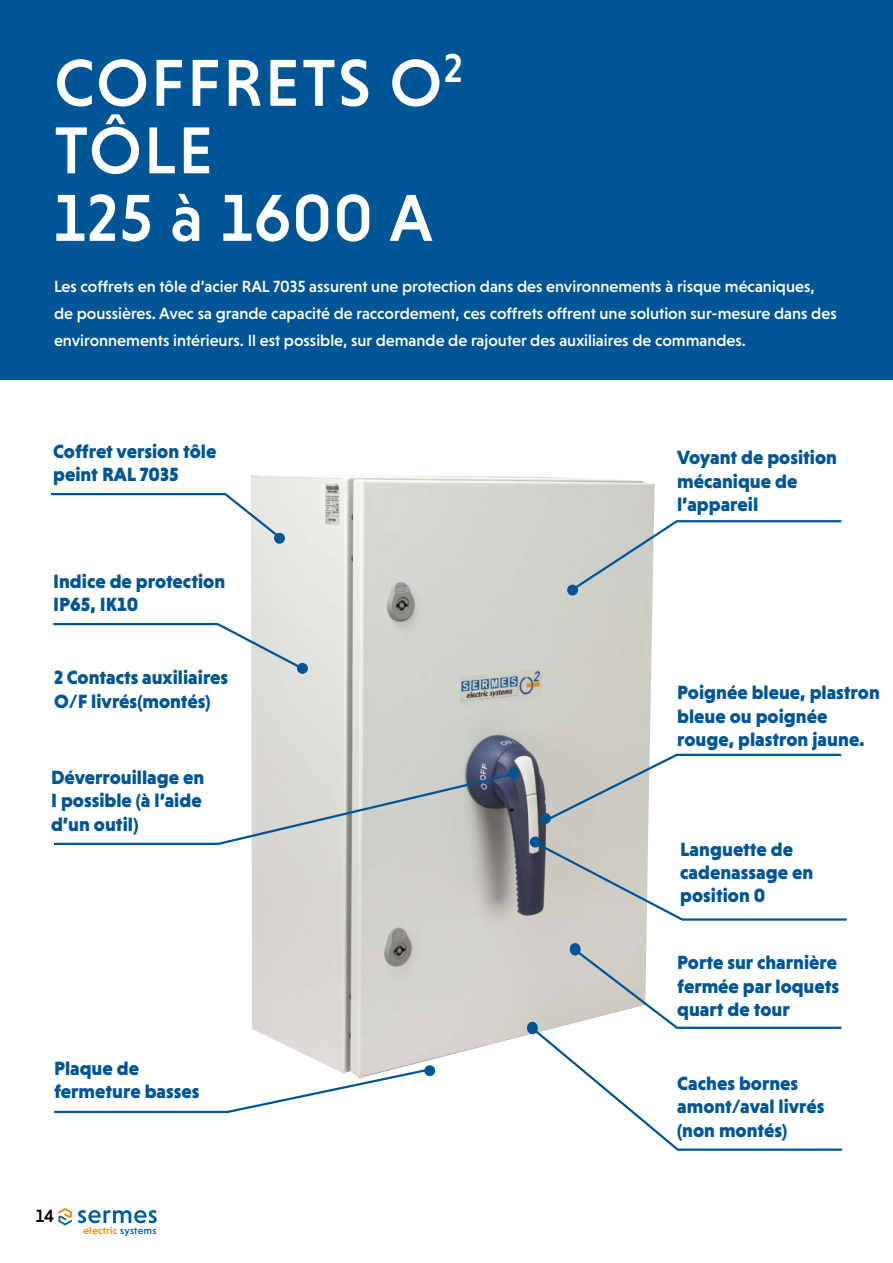
<style>
.page{position:relative;width:893px;height:1263px;background:#fff}
.page>*{position:absolute;margin:0;border:0;box-sizing:border-box;transform-origin:0 0}
.t1{font:500 67.5px/67.5px "Niveau Grotesk";letter-spacing:.035em;color:#fff}
.t2{font:900 19.5px/23.4px "Niveau Grotesk";color:#005597}
.t3{font:500 18px "Niveau Grotesk";color:#000}
.t4{font:500 16.5px/27px "Niveau Grotesk";color:#fff}
.t5{font:500 10.35px "Niveau Grotesk";letter-spacing:.025em;color:#f08300}
.s1{color:#005da1}
</style>
<div class="page">
<img style="left:251px;top:475px;width:404px;height:601px">
<div style="left:0;top:0;width:893px;height:379px;background:#005597"></div>
<svg style="left:51px;top:492px;width:231px;height:48px"></svg>
<div style="left:274px;top:533px;width:11px;height:11px;background:#005597;border-radius:50%"></div>
<svg style="left:53px;top:622px;width:250px;height:48px"></svg>
<div style="left:297px;top:663px;width:11px;height:11px;background:#005597;border-radius:50%"></div>
<svg style="left:54px;top:772px;width:460px;height:74px"></svg>
<div style="left:508px;top:767px;width:11px;height:11px;background:#005597;border-radius:50%"></div>
<div style="left:567px;top:585px;width:11px;height:10px;background:#005597;border-radius:50%"></div>
<svg style="left:570px;top:519px;width:272px;height:73px"></svg>
<div style="left:540px;top:813px;width:11px;height:11px;background:#005597;border-radius:50%"></div>
<svg style="left:544px;top:753px;width:298px;height:70px"></svg>
<svg style="left:530px;top:947px;width:313px;height:204px"></svg>
<div style="left:570px;top:943px;width:11px;height:12px;background:#005597;border-radius:50%"></div>
<div style="left:527px;top:1022px;width:11px;height:12px;background:#005597;border-radius:50%"></div>
<svg style="left:533px;top:840px;width:314px;height:82px"></svg>
<hr style="left:54px;top:1111px;width:175px;height:2px;background:#005597">
<svg style="left:225px;top:1067px;width:206px;height:47px"></svg>
<div style="left:424px;top:1065px;width:11px;height:11px;background:#005597;border-radius:50%"></div>
<div style="left:530px;top:837px;width:11px;height:10px;background:#005597;border-radius:50%"></div>
<svg style="left:58px;top:1208px;width:14px;height:17px"></svg>
<svg style="left:78px;top:1210px;width:79px;height:13px"></svg>
<h1 class="t1" style="left:54px;top:49px;width:410px">COFFRETS O<sup>2<br></sup>TÔLE<br>125 à 1600 A</h1>
<p class="t4" style="left:54px;top:273px;width:784px">Les coffrets en tôle d’acier RAL 7035 assurent une protection dans des environnements à risque mécaniques, de poussières. Avec sa grande capacité de raccordement, ces coffrets offrent une solution sur-mesure dans des environnements intérieurs. Il est possible, sur demande de rajouter des auxiliaires de commandes.</p>
<p class="t2" style="left:53px;top:439px;width:165px">Coffret version tôle peint RAL 7035</p>
<p class="t2" style="left:677px;top:446px;width:161px">Voyant de position mécanique de l’appareil</p>
<p class="t2" style="left:53px;top:569px;width:174px">Indice de protection<br>IP65, IK10</p>
<p class="t2" style="left:54px;top:666px;width:176px">2 Contacts auxiliaires<br>O/F livrés(montés)</p>
<p class="t2" style="left:51px;top:765px;width:155px">Déverrouillage en<br>I possible (à l’aide d’un outil)</p>
<p class="t2" style="left:54px;top:1056px;width:147px">Plaque de fermeture basses</p>
<p class="t3" style="left:36px;top:1206px;width:20px">14</p>
<p class="t5" style="left:83px;top:1224px;width:74px">electric <span class="s1">systems</span></p>
<p class="t2" style="left:677px;top:680px;width:204px">Poignée bleue, plastron bleue ou poignée rouge, plastron jaune.</p>
<p class="t2" style="left:680px;top:837px;width:135px">Languette de cadenassage en position 0</p>
<p class="t2" style="left:677px;top:951px;width:164px;text-align:justify">Porte sur charnière fermée par loquets quart de tour</p>
<p class="t2" style="left:677px;top:1071px;width:149px">Caches bornes amont/aval livrés (non montés)</p>
</div>
